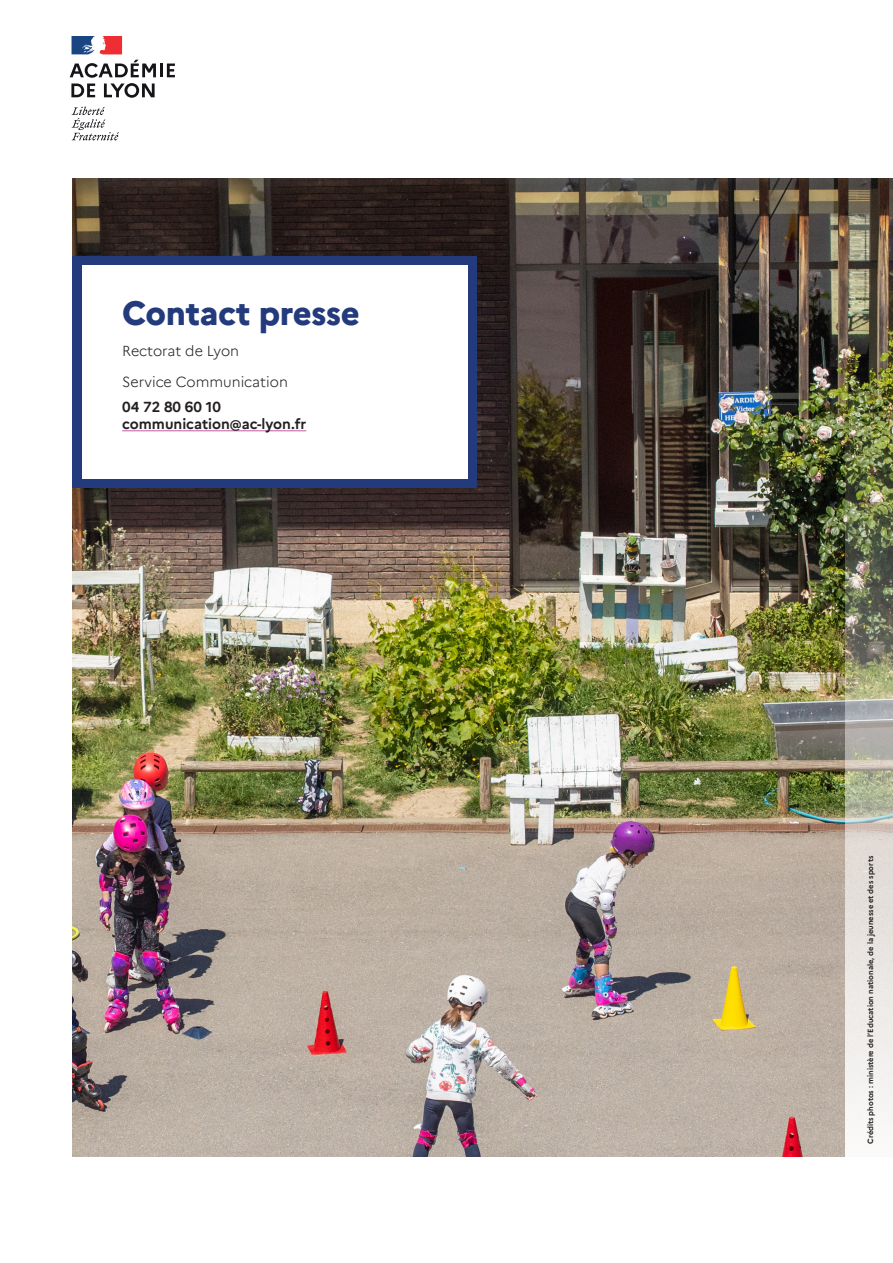
<style>
.page{position:relative;width:893px;height:1263px;background:#fff}
.page>*{position:absolute;margin:0;border:0;box-sizing:border-box;transform-origin:0 0}
.couv1{font:800 33px "Marianne";letter-spacing:-.01em;color:#233b7d}
.presse{font:300 14.25px "Marianne";color:#231f20}
.presse-2{font:700 14.25px/16.5px "Marianne";color:#231f20}
.t1{font:700 7.5px "Marianne";color:#231f20}
</style>
<div class="page">
<img style="left:72px;top:178px;width:821px;height:979px">
<img style="left:845px;top:389px;width:48px;height:768px">
<svg style="left:72px;top:107px;width:47px;height:33px"></svg>
<svg style="left:72px;top:36px;width:50px;height:18px"></svg>
<svg style="left:70px;top:60px;width:105px;height:38px"></svg>
<div style="left:72px;top:256px;width:404px;height:232px;background:#233b7d"></div>
<div style="left:82px;top:266px;width:385px;height:213px;background:#fff"></div>
<hr style="left:122px;top:430px;width:184px;height:1px;background:#c25aa2">
<p class="couv1" style="left:122px;top:288px;width:239px">Contact presse</p>
<p class="presse" style="left:122px;top:340px;width:118px">Rectorat de Lyon</p>
<p class="presse" style="left:122px;top:371px;width:167px">Service Communication</p>
<p class="presse-2" style="left:122px;top:398px;width:186px">04 72 80 60 10 communication@ac-lyon.fr</p>
<p class="t1" style="left:864px;top:1144px;width:290px;rotate:-90deg">Crédits photos : ministère de l’Education nationale, de la jeunesse et des sports</p>
</div>
